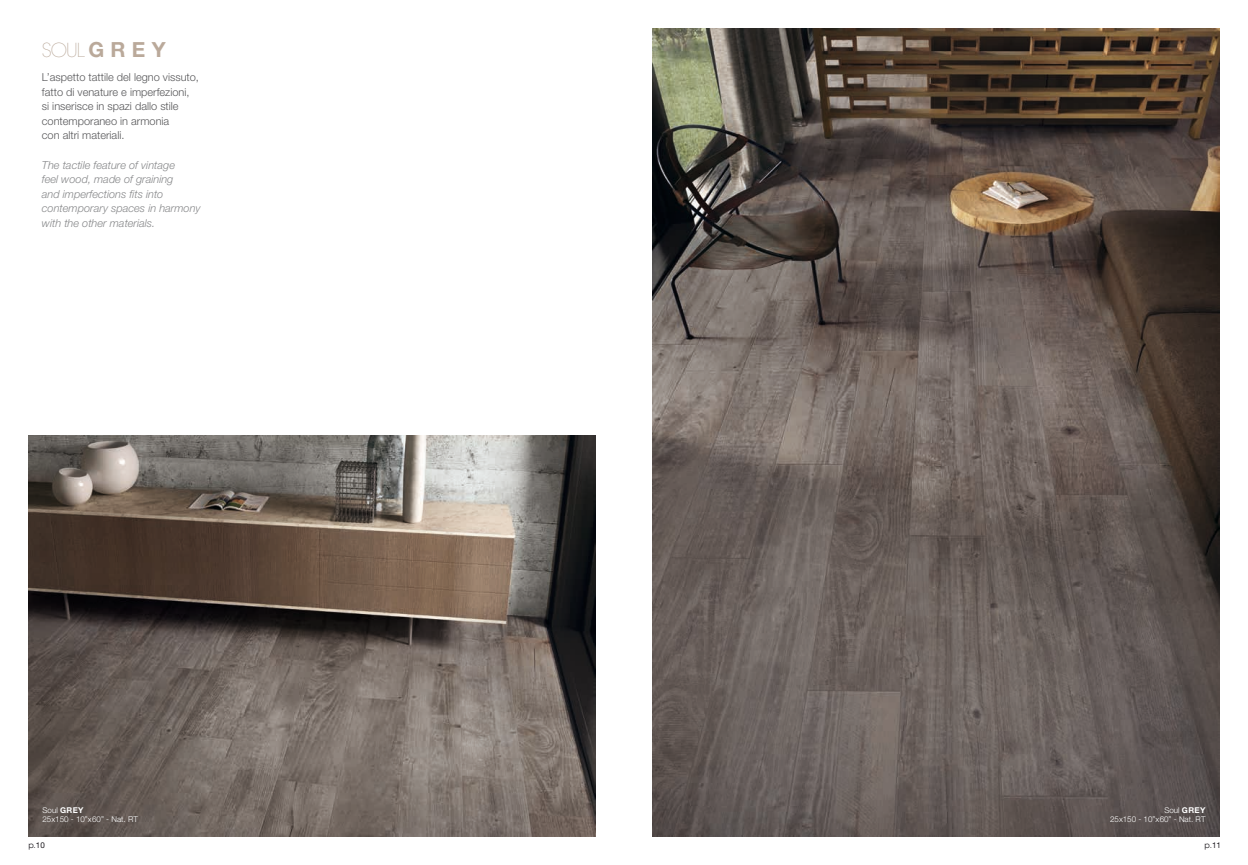
<style>
.page{position:relative;width:1248px;height:865px;background:#fff}
.page>*{position:absolute;margin:0;border:0;box-sizing:border-box;transform-origin:0 0}
.t1{font:200 19.2px "ITC Avant Garde Std";color:#baa99a}
.t2{font:300 11px/14.6px "Helvetica Neue LT Std";color:#58585a}
.t3{font:italic 300 11px/14.6px "Helvetica Neue LT Std";color:#87888a}
.t4{font:300 8px/9.6px "Helvetica Neue LT Std";color:#fff}
.t5{font:8px "ITC Avant Garde Std";color:#1a171c}
.s1{font-family:"Helvetica Neue LT Std";font-weight:700;font-size:20.9px}
.s2{font-weight:700}
.s3{font-family:"Helvetica Neue LT Std"}
</style>
<div class="page">
<img style="left:28px;top:435px;width:567px;height:401px">
<img style="left:652px;top:28px;width:567px;height:808px">
<h1 class="t1" style="left:42px;top:39px;width:125px">SOUL <span class="s1">G R E Y</span></h1>
<p class="t2" style="left:42px;top:70px;width:159px">L’aspetto tattile del legno vissuto, fatto di venature e imperfezioni, si inserisce in spazi dallo stile contemporaneo in armonia<br>con altri materiali.</p>
<p class="t3" style="left:42px;top:157px;width:160px">The tactile feature of vintage<br>feel wood, made of graining<br>and imperfections fits into contemporary spaces in harmony with the other materials.</p>
<p class="t4" style="left:43px;top:805px;width:97px">Soul <span class="s2">GREY<br></span>25x150 - 10”x60” - Nat. RT</p>
<p class="t4" style="left:1109px;top:805px;width:97px;text-align:right">Soul <span class="s2">GREY<br></span>25x150 - 10”x60” - Nat. RT</p>
<p class="t5" style="left:28px;top:840px;width:18px">p.<span class="s3">10</span></p>
<p class="t5" style="left:1204px;top:840px;width:18px">p.<span class="s3">11</span></p>
</div>
